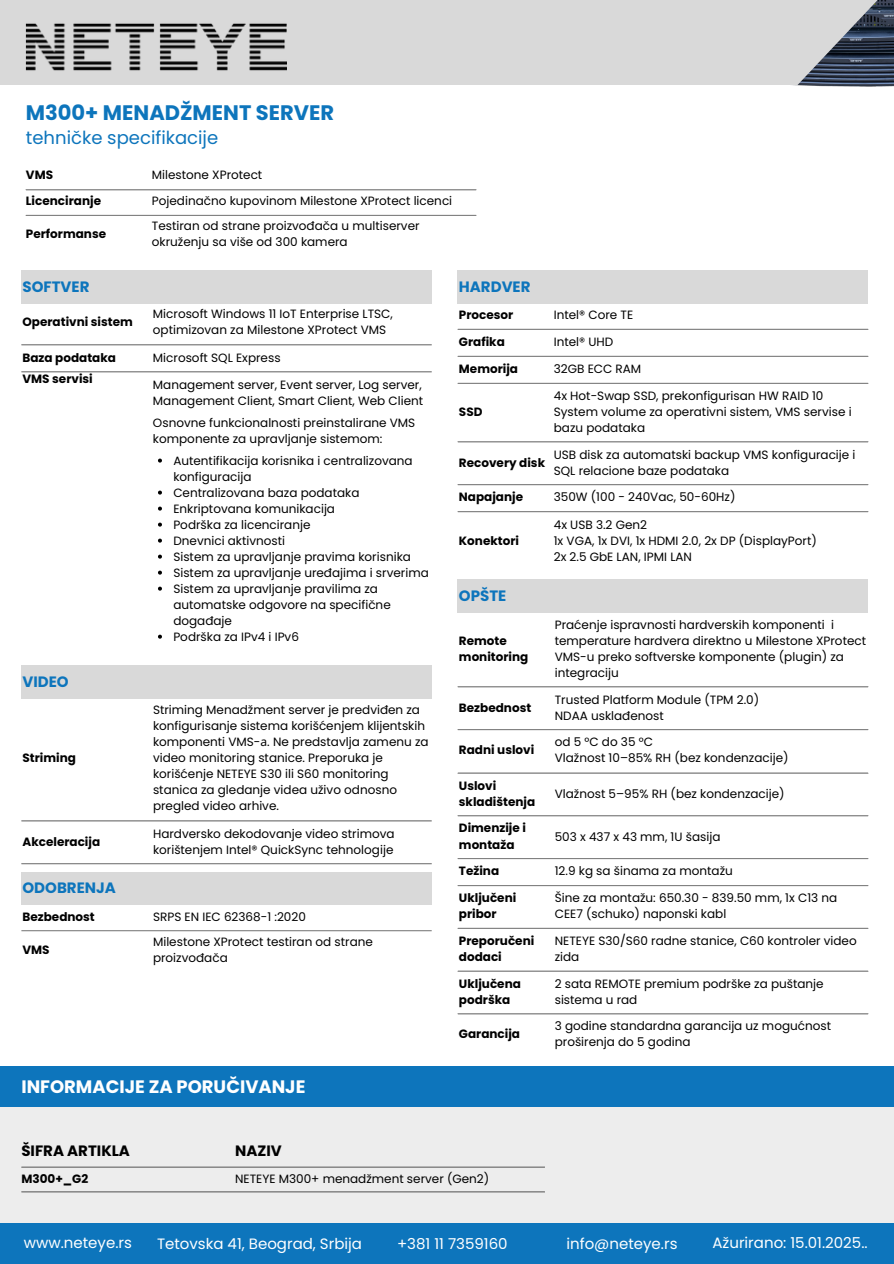
<style>
.page{position:relative;width:894px;height:1264px;background:#fff}
.page>*{position:absolute;margin:0;border:0;box-sizing:border-box;transform-origin:0 0}
.t1{font:700 21px "Poppins";color:#0d75bc}
.t2{font:700 18px "Poppins";color:#fff}
.t3{font:18px "Poppins";color:#0d75bc}
.t4{font:15px "Poppins";color:#fff}
.t5{font:700 15px "Poppins";color:#0d75bc}
.t6{font:700 15px "Poppins";color:#000}
.t7{font:12px/16px "Poppins";color:#000}
.t8{font:700 12px/16px "Poppins";color:#000}
.s1{font-family:"Noto Sans"}
</style>
<div class="page">
<div style="left:0;top:1090px;width:893px;height:173px;background:#ededed"></div>
<div style="left:0;top:1223px;width:893px;height:40px;background:#0d75bc"></div>
<hr style="left:26px;top:189px;width:450px;height:1px;background:#818181">
<hr style="left:26px;top:215px;width:450px;height:1px;background:#818181">
<img style="left:792px;top:85px;width:101px;height:2px">
<svg style="left:0;top:0;width:893px;height:85px;background:#cccdce"></svg>
<div style="left:457px;top:270px;width:411px;height:33px;background:#d9d9d9"></div>
<hr style="left:457px;top:329px;width:410px;height:1px;background:#818181">
<hr style="left:457px;top:356px;width:410px;height:1px;background:#818181">
<hr style="left:457px;top:383px;width:410px;height:1px;background:#818181">
<hr style="left:457px;top:441px;width:410px;height:1px;background:#818181">
<hr style="left:457px;top:484px;width:410px;height:1px;background:#818181">
<hr style="left:457px;top:511px;width:410px;height:1px;background:#818181">
<div style="left:21px;top:665px;width:411px;height:33px;background:#d9d9d9"></div>
<hr style="left:21px;top:820px;width:410px;height:1px;background:#818181">
<hr style="left:21px;top:863px;width:410px;height:1px;background:#818181">
<div style="left:21px;top:270px;width:411px;height:33px;background:#d9d9d9"></div>
<svg style="left:158px;top:458px;width:4px;height:4px"></svg>
<svg style="left:158px;top:490px;width:4px;height:4px"></svg>
<svg style="left:158px;top:506px;width:4px;height:4px"></svg>
<svg style="left:158px;top:522px;width:4px;height:4px"></svg>
<svg style="left:158px;top:538px;width:4px;height:4px"></svg>
<svg style="left:158px;top:554px;width:4px;height:4px"></svg>
<svg style="left:158px;top:570px;width:4px;height:4px"></svg>
<svg style="left:158px;top:586px;width:4px;height:4px"></svg>
<svg style="left:158px;top:634px;width:4px;height:4px"></svg>
<hr style="left:21px;top:344px;width:410px;height:1px;background:#818181">
<hr style="left:21px;top:371px;width:410px;height:1px;background:#818181">
<div style="left:21px;top:872px;width:411px;height:33px;background:#d9d9d9"></div>
<hr style="left:21px;top:930px;width:410px;height:1px;background:#818181">
<div style="left:457px;top:580px;width:411px;height:33px;background:#d9d9d9"></div>
<hr style="left:457px;top:686px;width:410px;height:1px;background:#818181">
<hr style="left:457px;top:729px;width:410px;height:1px;background:#818181">
<hr style="left:457px;top:772px;width:410px;height:1px;background:#818181">
<hr style="left:457px;top:815px;width:410px;height:1px;background:#818181">
<hr style="left:457px;top:858px;width:410px;height:1px;background:#818181">
<hr style="left:457px;top:885px;width:410px;height:1px;background:#818181">
<hr style="left:457px;top:927px;width:410px;height:1px;background:#818181">
<hr style="left:457px;top:970px;width:410px;height:1px;background:#818181">
<hr style="left:457px;top:1013px;width:410px;height:1px;background:#818181">
<hr style="left:21px;top:1166px;width:524px;height:1px;background:#818181">
<hr style="left:21px;top:1191px;width:524px;height:1px;background:#818181">
<div style="left:0;top:1066px;width:893px;height:41px;background:#0d75bc"></div>
<img style="left:26px;top:22px;width:260px;height:50px">
<hr style="left:299px;top:60px;width:52px;height:2px;background:#d9d9d9">
<hr style="left:299px;top:65px;width:52px;height:2px;background:#d9d9d9">
<p class="t1" style="left:26px;top:98px;width:310px">M300+ MENADŽMENT SERVER</p>
<p class="t3" style="left:26px;top:125px;width:194px">tehničke specifikacije</p>
<p class="t8" style="left:26px;top:167px;width:29px">VMS</p>
<p class="t7" style="left:152px;top:167px;width:112px">Milestone XProtect</p>
<p class="t8" style="left:26px;top:193px;width:77px">Licenciranje</p>
<p class="t7" style="left:152px;top:193px;width:302px">Pojedinačno kupovinom Milestone XProtect licenci</p>
<h1 class="t8" style="left:26px;top:226px;width:82px">Performanse</h1>
<h3 class="t7" style="left:152px;top:218px;width:269px">Testiran od strane proizvođača u multiserver okruženju sa više od 300 kamera</h3>
<p class="t5" style="left:23px;top:276px;width:68px">SOFTVER</p>
<p class="t8" style="left:23px;top:314px;width:112px">Operativni sistem</p>
<p class="t7" style="left:153px;top:306px;width:241px">Microsoft Windows 11 IoT Enterprise LTSC, optimizovan za Milestone XProtect VMS</p>
<p class="t8" style="left:23px;top:349px;width:95px">Baza podataka</p>
<p class="t7" style="left:153px;top:349px;width:129px">Microsoft SQL Express</p>
<p class="t8" style="left:23px;top:371px;width:72px">VMS servisi</p>
<p class="t7" style="left:153px;top:376px;width:272px">Management server, Event server, Log server,<br>Management Client, Smart Client, Web Client</p>
<p class="t7" style="left:153px;top:414px;width:264px">Osnovne funkcionalnosti preinstalirane VMS komponente za upravljanje sistemom:</p>
<p class="t7" style="left:173px;top:452px;width:241px">Autentifikacija korisnika i centralizovana konfiguracija</p>
<p class="t7" style="left:173px;top:484px;width:188px">Centralizovana baza podataka</p>
<p class="t7" style="left:173px;top:500px;width:163px">Enkriptovana komunikacija</p>
<p class="t7" style="left:173px;top:516px;width:138px">Podrška za licenciranje</p>
<p class="t7" style="left:173px;top:532px;width:113px">Dnevnici aktivnosti</p>
<p class="t7" style="left:173px;top:548px;width:239px">Sistem za upravljanje pravima korisnika</p>
<p class="t7" style="left:173px;top:564px;width:257px">Sistem za upravljanje uređajima i srverima</p>
<p class="t7" style="left:173px;top:580px;width:219px">Sistem za upravljanje pravilima za automatske odgovore na specifične događaje</p>
<p class="t7" style="left:173px;top:628px;width:127px">Podrška za IPv4 i IPv6</p>
<p class="t5" style="left:23px;top:671px;width:48px">VIDEO</p>
<p class="t8" style="left:23px;top:750px;width:55px">Striming</p>
<p class="t7" style="left:153px;top:702px;width:277px">Striming Menadžment server je predviđen za konfigurisanje sistema korišćenjem klijentskih komponenti VMS-<span class="s1">а</span>. Ne predstavlja zamenu za video monitoring stanice. Preporuka je korišćenje NETEYE S30 ili S60 monitoring stanica za gledanje videa uživo odnosno pregled video arhive.</p>
<p class="t8" style="left:23px;top:833px;width:79px">Akceleracija</p>
<p class="t7" style="left:153px;top:825px;width:243px">Hardversko dekodovanje video strimova korištenjem Intel® QuickSync tehnologije</p>
<p class="t5" style="left:23px;top:877px;width:95px">ODOBRENJA</p>
<p class="t8" style="left:23px;top:908px;width:74px">Bezbednost</p>
<p class="t7" style="left:153px;top:908px;width:154px">SRPS EN IEC 62368-1 :2020</p>
<p class="t8" style="left:23px;top:942px;width:29px">VMS</p>
<p class="t7" style="left:153px;top:934px;width:221px">Milestone XProtect testiran od strane proizvođača</p>
<h2 class="t2" style="left:21px;top:1073px;width:285px">INFORMACIJE ZA PORUČIVANJE</h2>
<p class="t5" style="left:459px;top:276px;width:73px">HARDVER</p>
<p class="t8" style="left:459px;top:307px;width:56px">Procesor</p>
<p class="t7" style="left:553px;top:307px;width:81px">Intel® Core TE</p>
<p class="t8" style="left:459px;top:334px;width:47px">Grafika</p>
<p class="t7" style="left:553px;top:334px;width:61px">Intel® UHD</p>
<p class="t8" style="left:459px;top:361px;width:61px">Memorija</p>
<p class="t7" style="left:553px;top:361px;width:89px">32GB ECC RAM</p>
<p class="t8" style="left:459px;top:404px;width:25px">SSD</p>
<p class="t7" style="left:553px;top:388px;width:271px">4x Hot-Swap SSD, prekonfigurisan HW RAID 10</p>
<p class="t7" style="left:553px;top:404px;width:299px">System volume za operativni sistem, VMS servise i bazu podataka</p>
<p class="t8" style="left:459px;top:454px;width:88px">Recovery disk</p>
<p class="t7" style="left:553px;top:446px;width:303px">USB disk za automatski backup VMS konfiguracije i<br>SQL relacione baze podataka</p>
<p class="t8" style="left:459px;top:489px;width:66px">Napajanje</p>
<p class="t7" style="left:553px;top:489px;width:183px">350W (100 - 240Vac, 50-60Hz)</p>
<p class="t8" style="left:459px;top:533px;width:62px">Konektori</p>
<p class="t7" style="left:553px;top:517px;width:95px">4x USB 3.2 Gen2</p>
<p class="t7" style="left:553px;top:533px;width:264px">1x VGA, 1x DVI, 1x HDMI 2.0, 2x DP (DisplayPort)</p>
<p class="t7" style="left:553px;top:549px;width:140px">2x 2.5 GbE LAN, IPMI LAN</p>
<p class="t5" style="left:459px;top:585px;width:49px">OPŠTE</p>
<p class="t8" style="left:459px;top:632px;width:71px">Remote monitoring</p>
<p class="t8" style="left:459px;top:699px;width:74px">Bezbednost</p>
<p class="t8" style="left:459px;top:742px;width:77px">Radni uslovi</p>
<p class="t7" style="left:554px;top:616px;width:313px">Praćenje ispravnosti hardverskih komponenti i temperature hardvera direktno u Milestone XProtect VMS-u preko softverske komponente (plugin) za integraciju</p>
<p class="t7" style="left:554px;top:691px;width:206px">Trusted Platform Module (TPM 2.0)</p>
<p class="t7" style="left:554px;top:707px;width:111px">NDAA usklađenost</p>
<p class="t7" style="left:554px;top:734px;width:100px">od 5 °C do 35 °C</p>
<p class="t7" style="left:554px;top:750px;width:235px">Vlažnost 10–85% RH (bez kondenzacije)</p>
<p class="t8" style="left:459px;top:777px;width:78px">Uslovi skladištenja</p>
<p class="t7" style="left:554px;top:785px;width:231px">Vlažnost 5–95% RH (bez kondenzacije)</p>
<p class="t8" style="left:459px;top:820px;width:68px">Dimenzije i montaža</p>
<p class="t7" style="left:554px;top:828px;width:167px">503 x 437 x 43 mm, 1U šasija</p>
<p class="t8" style="left:459px;top:863px;width:42px">Težina</p>
<p class="t7" style="left:554px;top:863px;width:179px">12.9 kg sa šinama za montažu</p>
<p class="t8" style="left:459px;top:890px;width:59px">Uključeni pribor</p>
<p class="t7" style="left:554px;top:890px;width:284px">Šine za montažu: 650.30 - 839.50 mm, 1x C13 na<br>CEE7 (schuko) naponski kabl</p>
<p class="t8" style="left:459px;top:932px;width:77px">Preporučeni dodaci</p>
<p class="t7" style="left:554px;top:932px;width:303px">NETEYE S30/S60 radne stanice, C60 kontroler video zida</p>
<p class="t8" style="left:459px;top:975px;width:63px">Uključena podrška</p>
<p class="t7" style="left:554px;top:975px;width:270px">2 sata REMOTE premium podrške za puštanje sistema u rad</p>
<p class="t8" style="left:459px;top:1025px;width:63px">Garancija</p>
<p class="t7" style="left:554px;top:1017px;width:278px">3 godine standardna garancija uz mogućnost proširenja do 5 godina</p>
<p class="t6" style="left:21px;top:1140px;width:110px">ŠIFRA ARTIKLA</p>
<p class="t6" style="left:235px;top:1140px;width:48px">NAZIV</p>
<p class="t8" style="left:21px;top:1170px;width:68px">M300+_G2</p>
<p class="t7" style="left:235px;top:1170px;width:255px">NETEYE M300+ menadžment server (Gen2)</p>
<p class="t4" style="left:24px;top:1232px;width:109px">www.neteye.rs</p>
<p class="t4" style="left:157px;top:1233px;width:206px">Tetovska 41, Beograd, Srbija</p>
<p class="t4" style="left:397px;top:1233px;width:112px">+381 11 7359160</p>
<p class="t4" style="left:566px;top:1233px;width:112px">info@neteye.rs</p>
<p class="t4" style="left:712px;top:1232px;width:157px">Ažurirano: 15.01.2025..</p>
</div>
